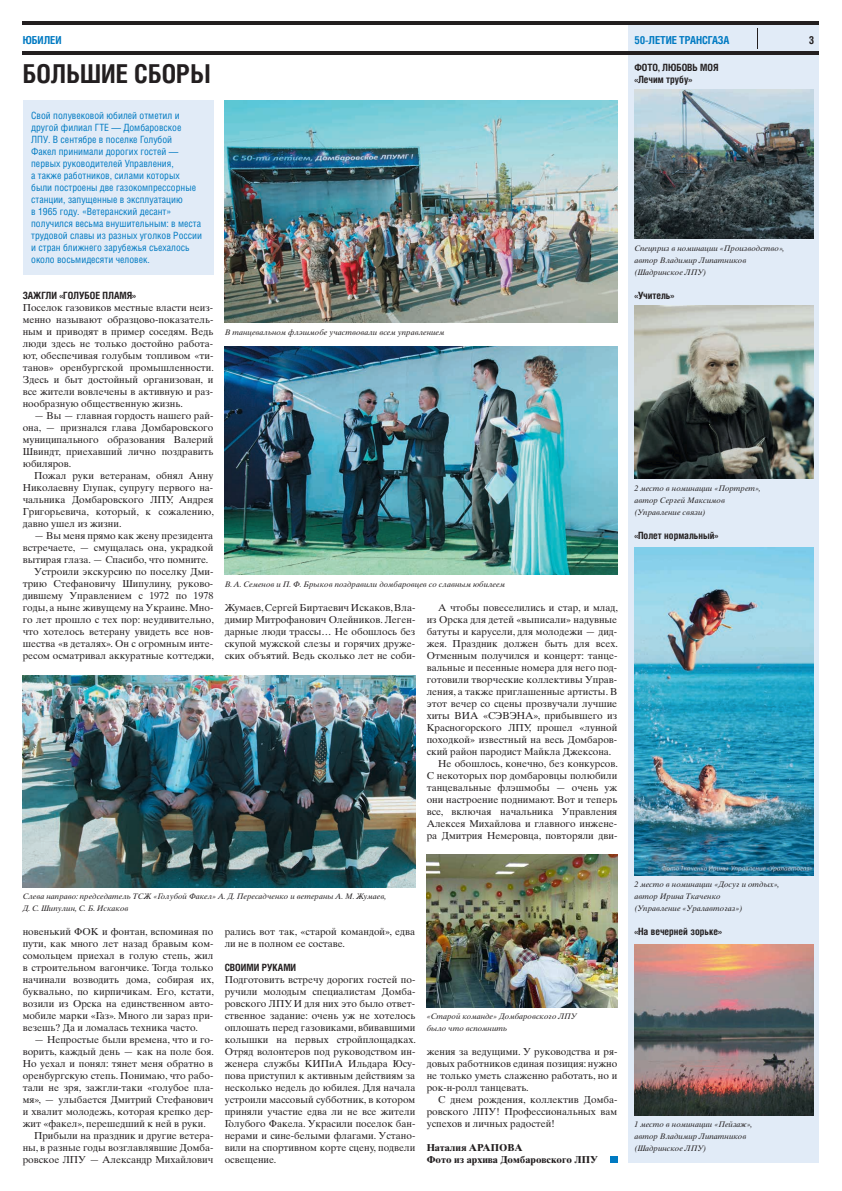
<style>
.page{position:relative;width:842px;height:1191px;background:#fff}
.page>*{position:absolute;margin:0;border:0;box-sizing:border-box;transform-origin:0 0}
.t1{font:700 26px "Helios Cond";color:#231f20}
.t2{font:700 11px "Helios Cond";letter-spacing:-.01em;color:#007ac2}
.t3{font:700 11px "Helios Cond";color:#231f20}
.t4{font:10px/12px "Times Ten C";color:#231f20;text-align:justify}
.t5{font:10px/12px "Helios Cond";color:#007ac2}
.t6{font:700 10px/12px "Helios Cond";color:#231f20}
.t7{font:700 10px/12px "Times Ten C";color:#231f20}
.t8{font:italic 8px/12px "Times Ten C";color:#231f20}
</style>
<div class="page">
<div style="left:629px;top:23px;width:190px;height:1140px;background:#e1ebf7"></div>
<hr style="left:23px;top:51px;width:796px;height:3px;background:#231f20">
<hr style="left:23px;top:21px;width:796px;height:3px;background:#231f20">
<svg style="left:757px;top:28px;width:1px;height:21px"></svg>
<div style="left:610px;top:1156px;width:7px;height:7px;background:#007ac2"></div>
<div style="left:23px;top:101px;width:190px;height:174px;background:#e1ebf7"></div>
<img style="left:225px;top:101px;width:392px;height:222px">
<img style="left:634px;top:90px;width:180px;height:149px">
<img style="left:634px;top:306px;width:180px;height:173px">
<img style="left:634px;top:547px;width:180px;height:328px">
<img style="left:634px;top:944px;width:180px;height:171px">
<img style="left:225px;top:347px;width:392px;height:228px">
<img style="left:23px;top:675px;width:392px;height:212px">
<img style="left:427px;top:855px;width:190px;height:152px">
<p class="t2" style="left:634px;top:33px;width:97px">50-ЛЕТИЕ ТРАНСГАЗА</p>
<p class="t6" style="left:634px;top:61px;width:86px">ФОТО, ЛЮБОВЬ МОЯ «Лечим трубу»</p>
<p class="t2" style="left:23px;top:33px;width:40px">ЮБИЛЕИ</p>
<p class="t3" style="left:809px;top:33px;width:7px">3</p>
<h1 class="t1" style="left:23px;top:58px;width:189px">БОЛЬШИЕ СБОРЫ</h1>
<p class="t5" style="left:31px;top:109px;width:172px">Свой полувековой юбилей отметил и другой филиал ГТЕ — Домбаровское ЛПУ. В сентябре в поселке Голубой<br>Факел принимали дорогих гостей — первых руководителей Управления,<br>а также работников, силами которых были построены две газокомпрессорные станции, запущенные в эксплуатацию<br>в 1965 году. «Ветеранский десант» получился весьма внушительным: в места трудовой славы из разных уголков России и стран ближнего зарубежья съехалось около восьмидесяти человек.</p>
<p class="t8" style="left:634px;top:242px;width:152px">Спецприз в номинации «Производство», автор Владимир Липатников (Шадринское ЛПУ)</p>
<p class="t6" style="left:634px;top:289px;width:41px">«Учитель»</p>
<p class="t6" style="left:23px;top:289px;width:115px">ЗАЖГЛИ «ГОЛУБОЕ ПЛАМЯ»</p>
<p class="t4" style="left:23px;top:301px;width:193px">Поселок газовиков местные власти неиз&shy;менно называют образцово-показатель&shy;ным и приводят в пример соседям. Ведь люди здесь не только достойно работа&shy;ют, обеспечивая голубым топливом «ти&shy;танов» оренбургской промышленности.<br>Здесь и быт достойный организован, и все жители вовлечены в активную и раз&shy;нообразную общественную жизнь.</p>
<p class="t4" style="left:23px;top:409px;width:192px;text-indent:11px">— Вы — главная гордость нашего рай&shy;она, — признался глава Домбаровского муниципального образования Валерий Швиндт, приехавший лично поздравить юбиляров.</p>
<p class="t4" style="left:23px;top:469px;width:193px;text-indent:11px">Пожал руки ветеранам, обнял Анну Николаевну Глупак, супругу первого на&shy;чальника Домбаровского ЛПУ, Андрея Григорьевича, который, к сожалению, давно ушел из жизни.</p>
<p class="t4" style="left:34px;top:529px;width:181px">— Вы меня прямо как жену президента</p>
<p class="t4" style="left:23px;top:541px;width:192px">встречаете, — смущалась она, украдкой</p>
<p class="t4" style="left:23px;top:553px;width:187px">вытирая глаза. — Спасибо, что помните.</p>
<p class="t4" style="left:34px;top:565px;width:181px">Устроили экскурсию по поселку Дми-</p>
<p class="t4" style="left:23px;top:577px;width:192px">трию Стефановичу Шипулину, руково-</p>
<p class="t4" style="left:23px;top:589px;width:192px">дившему Управлением с 1972 по 1978</p>
<p class="t4" style="left:23px;top:601px;width:192px">годы, а ныне живущему на Украине. Мно-</p>
<p class="t4" style="left:23px;top:613px;width:193px">го лет прошло с тех пор: неудивительно,</p>
<p class="t4" style="left:23px;top:625px;width:192px">что хотелось ветерану увидеть все нов-</p>
<p class="t4" style="left:23px;top:637px;width:192px">шества «в деталях». Он с огромным инте-</p>
<p class="t4" style="left:23px;top:649px;width:193px">ресом осматривал аккуратные коттеджи,</p>
<p class="t8" style="left:225px;top:326px;width:221px">В танцевальном флэшмобе участвовали всем управлением</p>
<p class="t8" style="left:634px;top:482px;width:128px">2 место в номинации «Портрет», автор Сергей Максимов (Управление связи)</p>
<p class="t6" style="left:634px;top:529px;width:86px">«Полет нормальный»</p>
<p class="t8" style="left:225px;top:578px;width:282px">В. А. Семенов и П. Ф. Брыков поздравили домбаровцев со славным юбилеем</p>
<p class="t4" style="left:225px;top:601px;width:192px">Жумаев, Сергей Биртаевич Искаков, Вла&shy;димир Митрофанович Олейников. Леген&shy;дарные люди трассы… Не обошлось без скупой мужской слезы и горячих друже&shy;ских объятий. Ведь сколько лет не соби-</p>
<p class="t4" style="left:438px;top:601px;width:181px">А чтобы повеселились и стар, и млад,</p>
<p class="t4" style="left:427px;top:613px;width:192px">из Орска для детей «выписали» надувные</p>
<p class="t4" style="left:427px;top:625px;width:192px">батуты и карусели, для молодежи — дид-</p>
<p class="t4" style="left:427px;top:637px;width:193px">жея. Праздник должен быть для всех.</p>
<p class="t4" style="left:427px;top:649px;width:192px">Отменным получился и концерт: танце-</p>
<p class="t4" style="left:427px;top:661px;width:192px">вальные и песенные номера для него под-</p>
<p class="t4" style="left:427px;top:673px;width:192px">готовили творческие коллективы Управ-</p>
<p class="t4" style="left:427px;top:685px;width:192px">ления, а также приглашенные артисты. В</p>
<p class="t4" style="left:427px;top:697px;width:192px">этот вечер со сцены прозвучали лучшие</p>
<p class="t4" style="left:427px;top:709px;width:192px">хиты ВИА «СЭВЭНА», прибывшего из</p>
<p class="t4" style="left:427px;top:721px;width:192px">Красногорского ЛПУ, прошел «лунной</p>
<p class="t4" style="left:427px;top:733px;width:192px">походкой» известный на весь Домбаров-</p>
<p class="t4" style="left:427px;top:745px;width:186px">ский район пародист Майкла Джексона.</p>
<p class="t4" style="left:438px;top:757px;width:181px">Не обошлось, конечно, без конкурсов.</p>
<p class="t4" style="left:427px;top:769px;width:192px">С некоторых пор домбаровцы полюбили</p>
<p class="t4" style="left:427px;top:781px;width:192px">танцевальные флэшмобы — очень уж</p>
<p class="t4" style="left:427px;top:793px;width:192px">они настроение поднимают. Вот и теперь</p>
<p class="t4" style="left:427px;top:805px;width:192px">все, включая начальника Управления</p>
<p class="t4" style="left:427px;top:817px;width:192px">Алексея Михайлова и главного инжене-</p>
<p class="t4" style="left:427px;top:829px;width:192px">ра Дмитрия Немеровца, повторяли дви-</p>
<p class="t8" style="left:23px;top:890px;width:365px">Слева направо: председатель ТСЖ «Голубой Факел» А. Д. Пересадченко и ветераны А. М. Жумаев,<br>Д. С. Шипулин, С. Б. Искаков</p>
<p class="t4" style="left:23px;top:925px;width:193px">новенький ФОК и фонтан, вспоминая по пути, как много лет назад бравым ком&shy;сомольцем приехал в голую степь, жил в строительном вагончике. Тогда только начинали возводить дома, собирая их, буквально, по кирпичикам. Его, кстати, возили из Орска на единственном авто&shy;мобиле марки «Газ». Много ли зараз при&shy;везешь? Да и ломалась техника часто.</p>
<p class="t4" style="left:34px;top:1033px;width:181px">— Непростые были времена, что и го-</p>
<p class="t4" style="left:23px;top:1045px;width:193px">ворить, каждый день — как на поле боя.</p>
<p class="t4" style="left:23px;top:1057px;width:192px">Но уехал и понял: тянет меня обратно в</p>
<p class="t4" style="left:23px;top:1069px;width:192px">оренбургскую степь. Понимаю, что рабо-</p>
<p class="t4" style="left:23px;top:1081px;width:192px">тали не зря, зажгли-таки «голубое пла-</p>
<p class="t4" style="left:23px;top:1093px;width:192px">мя», — улыбается Дмитрий Стефанович</p>
<p class="t4" style="left:23px;top:1105px;width:192px">и хвалит молодежь, которая крепко дер-</p>
<p class="t4" style="left:23px;top:1117px;width:185px">жит «факел», перешедший к ней в руки.</p>
<p class="t4" style="left:34px;top:1129px;width:181px">Прибыли на праздник и другие ветера-</p>
<p class="t4" style="left:23px;top:1141px;width:192px">ны, в разные годы возглавлявшие Домба-</p>
<p class="t4" style="left:23px;top:1153px;width:192px">ровское ЛПУ — Александр Михайлович</p>
<p class="t4" style="left:225px;top:925px;width:192px">рались вот так, «старой командой», едва ли не в полном ее составе.</p>
<p class="t6" style="left:225px;top:961px;width:73px">СВОИМИ РУКАМИ</p>
<p class="t4" style="left:225px;top:973px;width:193px">Подготовить встречу дорогих гостей по&shy;ручили молодым специалистам Домба&shy;ровского ЛПУ. И для них это было ответ&shy;ственное задание: очень уж не хотелось оплошать перед газовиками, вбивавшими колышки на первых стройплощадках.<br>Отряд волонтеров под руководством ин&shy;женера службы КИПиА Ильдара Юсу&shy;пова приступил к активным действиям за несколько недель до юбилея. Для начала устроили массовый субботник, в котором приняли участие едва ли не все жители Голубого Факела. Украсили поселок бан&shy;нерами и сине-белыми флагами. Устано&shy;вили на спортивном корте сцену, подвели освещение.</p>
<p class="t8" style="left:427px;top:1010px;width:152px">«Старой команде» Домбаровского ЛПУ было что вспомнить</p>
<p class="t4" style="left:427px;top:1045px;width:192px">жения за ведущими. У руководства и ря&shy;довых работников единая позиция: нужно не только уметь слаженно работать, но и рок-н-ролл танцевать.</p>
<p class="t4" style="left:427px;top:1093px;width:192px;text-indent:11px">С днем рождения, коллектив Домба&shy;ровского ЛПУ! Профессиональных вам успехов и личных радостей!</p>
<p class="t7" style="left:427px;top:1141px;width:173px">Наталия АРАПОВА<br>Фото из архива Домбаровского ЛПУ</p>
<p class="t8" style="left:634px;top:878px;width:147px">2 место в номинации «Досуг и отдых», автор Ирина Ткаченко<br>(Управление «Уралавтогаз»)</p>
<p class="t6" style="left:634px;top:925px;width:89px">«На вечерней зорьке»</p>
<p class="t8" style="left:634px;top:1118px;width:120px">1 место в номинации «Пейзаж», автор Владимир Липатников (Шадринское ЛПУ)</p>
</div>
